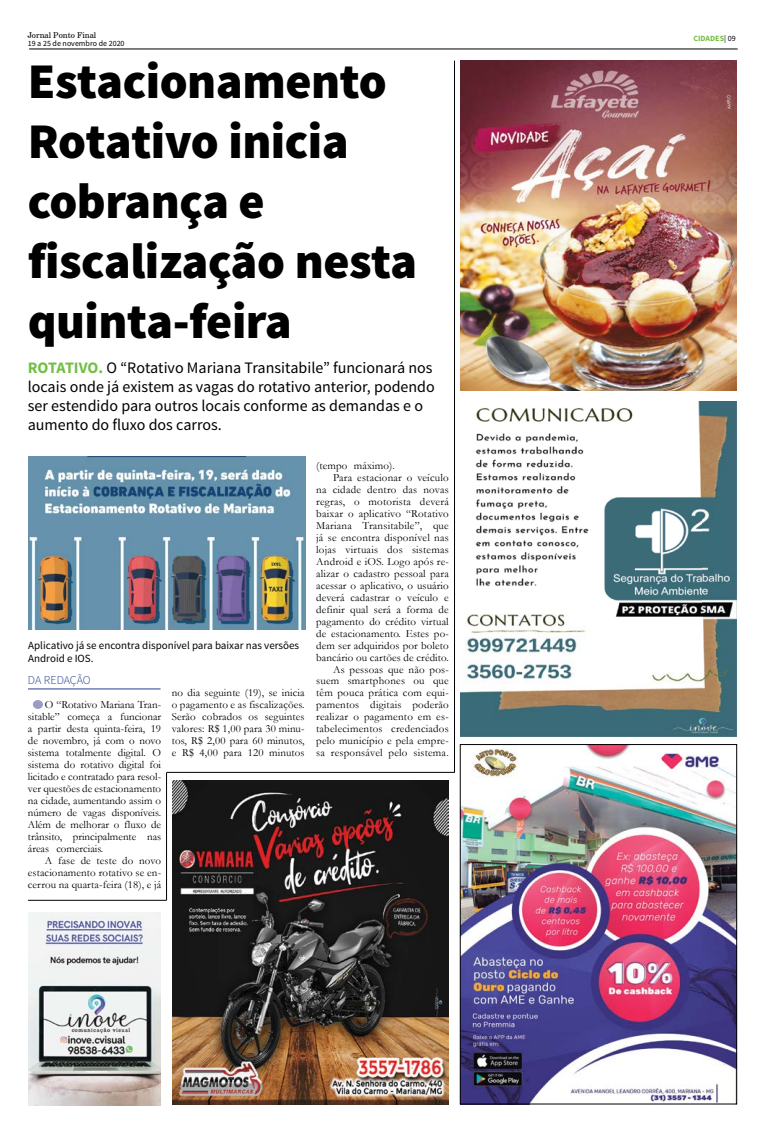
<style>
.page{position:relative;width:766px;height:1134px;background:#fff}
.page>*{position:absolute;margin:0;border:0;box-sizing:border-box;transform-origin:0 0}
.t1{font:900 50px/59.9px "Source Sans Pro";letter-spacing:-.01em;color:#000}
.t2{font:16px/19.2px "Source Sans Pro";color:#000}
.t3{font:300 12px "Source Sans Pro";letter-spacing:-.01em;color:#25408f}
.t4{font:11px/12px "Garamond";letter-spacing:.01em;color:#000;text-align:justify}
.t5{font:11px/13.2px "Source Sans Pro";color:#000}
.t6{font:8px "Source Sans Pro";color:#000}
.t7{font:8px "Century Schlbk Cyrillic BT";color:#000}
.t8{font:700 8px "Source Sans Pro";color:#72bf44}
.s1{font-weight:400;color:#000}
.s2{font-weight:700;color:#72bf44}
</style>
<div class="page">
<hr style="left:29px;top:48px;width:708px;height:1px;background:#000">
<img style="left:460px;top:61px;width:276px;height:330px">
<img style="left:462px;top:746px;width:272px;height:356px">
<div style="left:460px;top:744px;width:276px;height:360px;border:1px solid #000"></div>
<hr style="left:454px;top:61px;width:1px;height:711px;background:#000">
<img style="left:460px;top:401px;width:276px;height:335px">
<img style="left:172px;top:780px;width:276px;height:324px">
<hr style="left:167px;top:772px;width:287px;height:1px;background:#000">
<hr style="left:166px;top:772px;width:1px;height:128px;background:#000">
<hr style="left:28px;top:689px;width:132px;height:1px;background:#25408f">
<div style="left:33px;top:700px;width:10px;height:9px;background:#9b9bc5;border-radius:50%"></div>
<img style="left:28px;top:457px;width:277px;height:173px">
<hr style="left:28px;top:900px;width:138px;height:1px;background:#000">
<img style="left:28px;top:912px;width:132px;height:194px">
<p class="t7" style="left:28px;top:30px;width:70px">Jornal Ponto Final</p>
<p class="t6" style="left:28px;top:38px;width:98px">19 a 25 de novembro de 2020</p>
<p class="t8" style="left:693px;top:33px;width:44px">CIDADES<span class="s1">| 09</span></p>
<h1 class="t1" style="left:28px;top:54px;width:391px">Estacionamento<br>Rotativo inicia cobrança e fiscalização nesta quinta-feira</h1>
<h2 class="t2" style="left:28px;top:358px;width:408px"><span class="s2">ROTATIVO.</span> O “Rotativo Mariana Transitabile” funcionará nos locais onde já existem as vagas do rotativo anterior, podendo ser estendido para outros locais conforme as demandas e o aumento do fluxo dos carros.</h2>
<p class="t5" style="left:28px;top:639px;width:272px">Aplicativo já se encontra disponível para baixar nas versões<br>Android e IOS.</p>
<p class="t3" style="left:28px;top:673px;width:64px">DA REDAÇÃO</p>
<p class="t4" style="left:28px;top:699px;width:135px;text-indent:17px">O “Rotativo Mariana Tran&shy;sitable” começa a funcionar a partir desta quinta-feira, 19 de novembro, já com o novo sistema totalmente digital. O sistema do rotativo digital foi licitado e contratado para resol&shy;ver questões de estacionamento na cidade, aumentando assim o número de vagas disponíveis.<br>Além de melhorar o fluxo de trânsito, principalmente nas áreas comerciais.</p>
<p class="t4" style="left:28px;top:855px;width:135px;text-indent:17px">A fase de teste do novo estacionamento rotativo se en&shy;cerrou na quarta-feira (18), e já</p>
<p class="t4" style="left:172px;top:687px;width:134px">no dia seguinte (19), se inicia o pagamento e as fiscalizações.<br>Serão cobrados os seguintes valores: R$ 1,00 para 30 minu&shy;tos, R$ 2,00 para 60 minutos, e R$ 4,00 para 120 minutos</p>
<p class="t4" style="left:316px;top:459px;width:80px">(tempo máximo).</p>
<p class="t4" style="left:333px;top:471px;width:117px">Para estacionar o veículo</p>
<p class="t4" style="left:316px;top:483px;width:134px">na cidade dentro das novas</p>
<p class="t4" style="left:316px;top:495px;width:134px">regras, o motorista deverá</p>
<p class="t4" style="left:316px;top:507px;width:134px">baixar o aplicativo “Rotativo</p>
<p class="t4" style="left:316px;top:519px;width:134px">Mariana Transitabile”, que</p>
<p class="t4" style="left:316px;top:531px;width:134px">já se encontra disponível nas</p>
<p class="t4" style="left:316px;top:543px;width:134px">lojas virtuais dos sistemas</p>
<p class="t4" style="left:316px;top:555px;width:134px">Android e iOS. Logo após re-</p>
<p class="t4" style="left:316px;top:567px;width:134px">alizar o cadastro pessoal para</p>
<p class="t4" style="left:316px;top:579px;width:134px">acessar o aplicativo, o usuário</p>
<p class="t4" style="left:316px;top:591px;width:134px">deverá cadastrar o veículo e</p>
<p class="t4" style="left:316px;top:603px;width:134px">definir qual será a forma de</p>
<p class="t4" style="left:316px;top:615px;width:134px">pagamento do crédito virtual</p>
<p class="t4" style="left:316px;top:627px;width:134px">de estacionamento. Estes po-</p>
<p class="t4" style="left:316px;top:639px;width:134px">dem ser adquiridos por boleto</p>
<p class="t4" style="left:316px;top:651px;width:134px">bancário ou cartões de crédito.</p>
<p class="t4" style="left:333px;top:663px;width:117px">As pessoas que não pos-</p>
<p class="t4" style="left:316px;top:675px;width:134px">suem smartphones ou que</p>
<p class="t4" style="left:316px;top:687px;width:134px">têm pouca prática com equi-</p>
<p class="t4" style="left:316px;top:699px;width:134px">pamentos digitais poderão</p>
<p class="t4" style="left:316px;top:711px;width:134px">realizar o pagamento em es-</p>
<p class="t4" style="left:316px;top:723px;width:134px">tabelecimentos credenciados</p>
<p class="t4" style="left:316px;top:735px;width:134px">pelo município e pela empre-</p>
<p class="t4" style="left:316px;top:747px;width:134px">sa responsável pelo sistema.</p>
</div>
